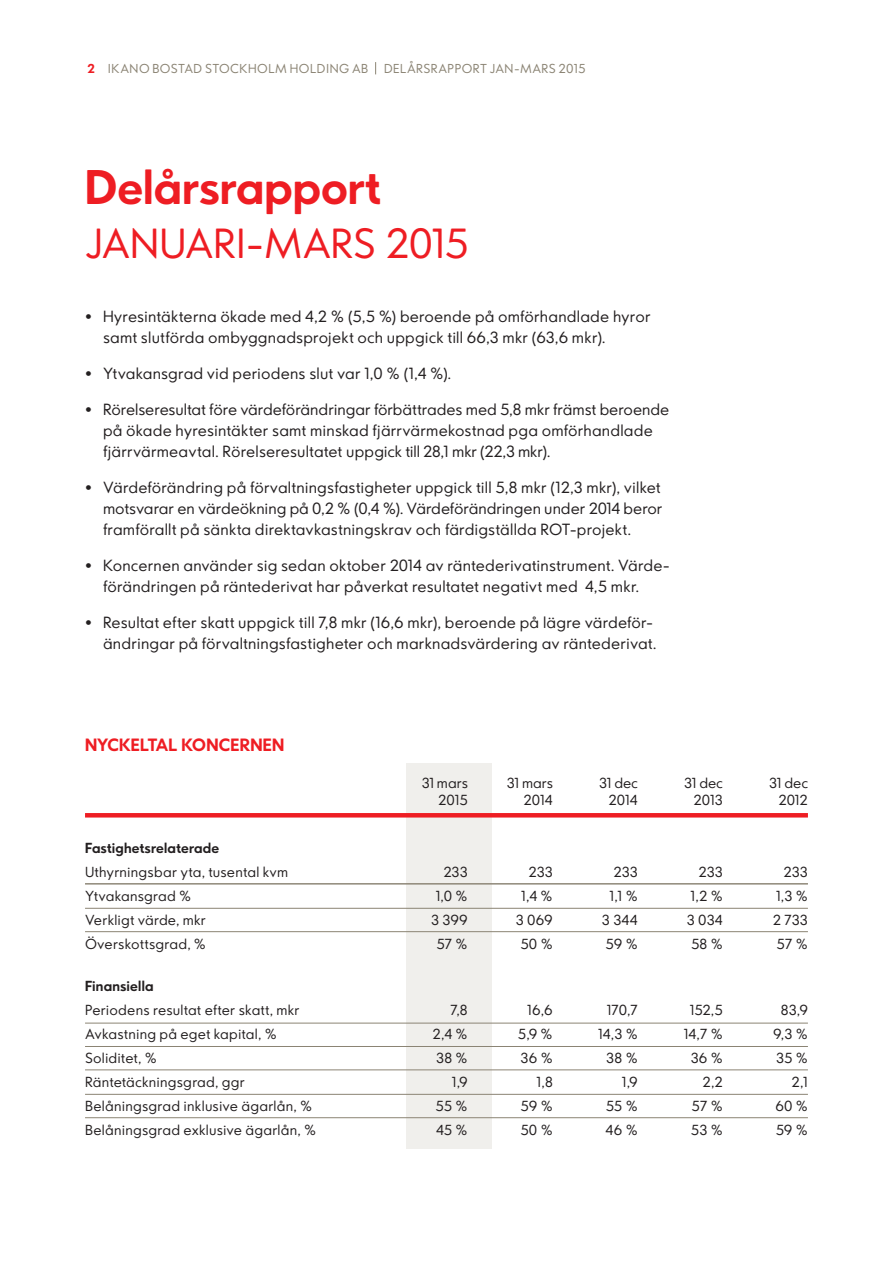
<style>
.page{position:relative;width:893px;height:1263px;background:#fff}
.page>*{position:absolute;margin:0;border:0;box-sizing:border-box;transform-origin:0 0}
.t1{font:700 45px "Ikano Sans";color:#ee1d23}
.t2{font:300 39px "Ikano Sans";letter-spacing:-.015em;color:#ee1d23}
.t3{font:700 16.5px "Ikano Sans";letter-spacing:.01em;color:#ee1d23}
.t4{font:300 15px "Ikano Sans";letter-spacing:.01em;color:#231f20}
.t5{font:300 13.5px "Ikano Sans";letter-spacing:.01em;color:#231f20}
.t6{font:700 13.5px "Ikano Sans";letter-spacing:.015em;color:#231f20}
.t7{font:300 12px "Ikano Sans";letter-spacing:.035em;color:#8b8474}
.s1{font-weight:700;color:#ee1d23}
</style>
<div class="page">
<svg style="left:375px;top:62px;width:1px;height:12px"></svg>
<div style="left:407px;top:763px;width:85px;height:386px;background:#f0efec"></div>
<hr style="left:85px;top:813px;width:723px;height:4px;background:#ee1d23">
<hr style="left:85px;top:883px;width:723px;height:1px;background:#8b8474">
<hr style="left:85px;top:908px;width:723px;height:1px;background:#8b8474">
<hr style="left:85px;top:931px;width:723px;height:1px;background:#8b8474">
<hr style="left:85px;top:1023px;width:723px;height:1px;background:#8b8474">
<hr style="left:85px;top:1046px;width:723px;height:1px;background:#8b8474">
<hr style="left:85px;top:1069px;width:723px;height:1px;background:#8b8474">
<hr style="left:85px;top:1094px;width:723px;height:1px;background:#8b8474">
<hr style="left:85px;top:1117px;width:723px;height:1px;background:#8b8474">
<p class="t7" style="left:88px;top:61px;width:282px"><span class="s1">2</span> IKANO BOSTAD STOCKHOLM HOLDING AB</p>
<p class="t7" style="left:384px;top:61px;width:203px">DELÅRSRAPPORT JAN-MARS 2015</p>
<p class="t1" style="left:85px;top:158px;width:297px">Delårsrapport</p>
<p class="t2" style="left:85px;top:219px;width:385px">JANUARI-MARS 2015</p>
<p class="t4" style="left:85px;top:307px;width:567px">• Hyresintäkterna ökade med 4,2 % (5,5 %) beroende på omförhandlade hyror</p>
<p class="t4" style="left:103px;top:328px;width:504px">samt slutförda ombyggnadsprojekt och uppgick till 66,3 mkr (63,6 mkr).</p>
<p class="t4" style="left:85px;top:364px;width:368px">• Ytvakansgrad vid periodens slut var 1,0 % (1,4 %).</p>
<p class="t4" style="left:85px;top:400px;width:586px">• Rörelseresultat före värdeförändringar förbättrades med 5,8 mkr främst beroende</p>
<p class="t4" style="left:103px;top:421px;width:551px">på ökade hyresintäkter samt minskad fjärrvärmekostnad pga omförhandlade</p>
<p class="t4" style="left:103px;top:442px;width:449px">fjärrvärmeavtal. Rörelseresultatet uppgick till 28,1 mkr (22,3 mkr).</p>
<p class="t4" style="left:85px;top:478px;width:577px">• Värdeförändring på förvaltningsfastigheter uppgick till 5,8 mkr (12,3 mkr), vilket</p>
<p class="t4" style="left:103px;top:499px;width:561px">motsvarar en värdeökning på 0,2 % (0,4 %). Värdeförändringen under 2014 beror</p>
<p class="t4" style="left:103px;top:520px;width:530px">framförallt på sänkta direktavkastningskrav och färdigställda ROT-projekt.</p>
<p class="t4" style="left:85px;top:556px;width:586px">• Koncernen använder sig sedan oktober 2014 av räntederivatinstrument. Värde-</p>
<p class="t4" style="left:103px;top:577px;width:538px">förändringen på räntederivat har påverkat resultatet negativt med 4,5 mkr.</p>
<p class="t4" style="left:85px;top:613px;width:569px">• Resultat efter skatt uppgick till 7,8 mkr (16,6 mkr), beroende på lägre värdeför-</p>
<p class="t4" style="left:103px;top:634px;width:555px">ändringar på förvaltningsfastigheter och marknadsvärdering av räntederivat.</p>
<p class="t3" style="left:85px;top:734px;width:201px">NYCKELTAL KONCERNEN</p>
<p class="t5" style="left:422px;top:775px;width:48px">31 mars</p>
<p class="t5" style="left:507px;top:775px;width:48px">31 mars</p>
<p class="t5" style="left:599px;top:775px;width:40px">31 dec</p>
<p class="t5" style="left:684px;top:775px;width:40px">31 dec</p>
<p class="t5" style="left:769px;top:775px;width:40px">31 dec</p>
<p class="t5" style="left:438px;top:791px;width:31px">2015</p>
<p class="t5" style="left:523px;top:791px;width:31px">2014</p>
<p class="t5" style="left:609px;top:791px;width:31px">2014</p>
<p class="t5" style="left:693px;top:791px;width:31px">2013</p>
<p class="t5" style="left:778px;top:791px;width:31px">2012</p>
<p class="t6" style="left:85px;top:839px;width:136px">Fastighetsrelaterade</p>
<p class="t5" style="left:85px;top:863px;width:205px">Uthyrningsbar yta, tusental kvm</p>
<p class="t5" style="left:443px;top:863px;width:26px">233</p>
<p class="t5" style="left:528px;top:863px;width:26px">233</p>
<p class="t5" style="left:613px;top:863px;width:26px">233</p>
<p class="t5" style="left:698px;top:863px;width:26px">233</p>
<p class="t5" style="left:784px;top:863px;width:26px">233</p>
<p class="t5" style="left:85px;top:887px;width:108px">Ytvakansgrad %</p>
<p class="t5" style="left:436px;top:887px;width:34px">1,0 %</p>
<p class="t5" style="left:521px;top:887px;width:33px">1,4 %</p>
<p class="t5" style="left:610px;top:887px;width:30px">1,1 %</p>
<p class="t5" style="left:691px;top:887px;width:34px">1,2 %</p>
<p class="t5" style="left:776px;top:887px;width:33px">1,3 %</p>
<p class="t5" style="left:85px;top:911px;width:122px">Verkligt värde, mkr</p>
<p class="t5" style="left:431px;top:911px;width:38px">3 399</p>
<p class="t5" style="left:516px;top:911px;width:38px">3 069</p>
<p class="t5" style="left:602px;top:911px;width:37px">3 344</p>
<p class="t5" style="left:687px;top:911px;width:38px">3 034</p>
<p class="t5" style="left:773px;top:911px;width:36px">2 733</p>
<p class="t5" style="left:85px;top:935px;width:123px">Överskottsgrad, %</p>
<p class="t5" style="left:436px;top:935px;width:33px">57 %</p>
<p class="t5" style="left:520px;top:935px;width:34px">50 %</p>
<p class="t5" style="left:606px;top:935px;width:34px">59 %</p>
<p class="t5" style="left:691px;top:935px;width:33px">58 %</p>
<p class="t5" style="left:777px;top:935px;width:33px">57 %</p>
<p class="t6" style="left:85px;top:977px;width:70px">Finansiella</p>
<p class="t5" style="left:85px;top:1001px;width:216px">Periodens resultat efter skatt, mkr</p>
<p class="t5" style="left:450px;top:1001px;width:19px">7,8</p>
<p class="t5" style="left:527px;top:1001px;width:27px">16,6</p>
<p class="t5" style="left:607px;top:1001px;width:32px">170,7</p>
<p class="t5" style="left:690px;top:1001px;width:35px">152,5</p>
<p class="t5" style="left:781px;top:1001px;width:29px">83,9</p>
<p class="t5" style="left:85px;top:1025px;width:193px">Avkastning på eget kapital, %</p>
<p class="t5" style="left:433px;top:1025px;width:37px">2,4 %</p>
<p class="t5" style="left:518px;top:1025px;width:36px">5,9 %</p>
<p class="t5" style="left:598px;top:1025px;width:41px">14,3 %</p>
<p class="t5" style="left:684px;top:1025px;width:41px">14,7 %</p>
<p class="t5" style="left:773px;top:1025px;width:36px">9,3 %</p>
<p class="t5" style="left:85px;top:1049px;width:73px">Soliditet, %</p>
<p class="t5" style="left:436px;top:1049px;width:33px">38 %</p>
<p class="t5" style="left:521px;top:1049px;width:34px">36 %</p>
<p class="t5" style="left:606px;top:1049px;width:33px">38 %</p>
<p class="t5" style="left:691px;top:1049px;width:34px">36 %</p>
<p class="t5" style="left:776px;top:1049px;width:33px">35 %</p>
<p class="t5" style="left:85px;top:1073px;width:161px">Räntetäckningsgrad, ggr</p>
<p class="t5" style="left:452px;top:1073px;width:17px">1,9</p>
<p class="t5" style="left:537px;top:1073px;width:18px">1,8</p>
<p class="t5" style="left:622px;top:1073px;width:17px">1,9</p>
<p class="t5" style="left:703px;top:1073px;width:22px">2,2</p>
<p class="t5" style="left:792px;top:1073px;width:18px">2,1</p>
<p class="t5" style="left:85px;top:1097px;width:229px">Belåningsgrad inklusive ägarlån, %</p>
<p class="t5" style="left:436px;top:1097px;width:34px">55 %</p>
<p class="t5" style="left:520px;top:1097px;width:34px">59 %</p>
<p class="t5" style="left:606px;top:1097px;width:34px">55 %</p>
<p class="t5" style="left:691px;top:1097px;width:33px">57 %</p>
<p class="t5" style="left:775px;top:1097px;width:34px">60 %</p>
<p class="t5" style="left:85px;top:1121px;width:233px">Belåningsgrad exklusive ägarlån, %</p>
<p class="t5" style="left:436px;top:1121px;width:33px">45 %</p>
<p class="t5" style="left:520px;top:1121px;width:34px">50 %</p>
<p class="t5" style="left:606px;top:1121px;width:34px">46 %</p>
<p class="t5" style="left:691px;top:1121px;width:33px">53 %</p>
<p class="t5" style="left:776px;top:1121px;width:34px">59 %</p>
</div>
